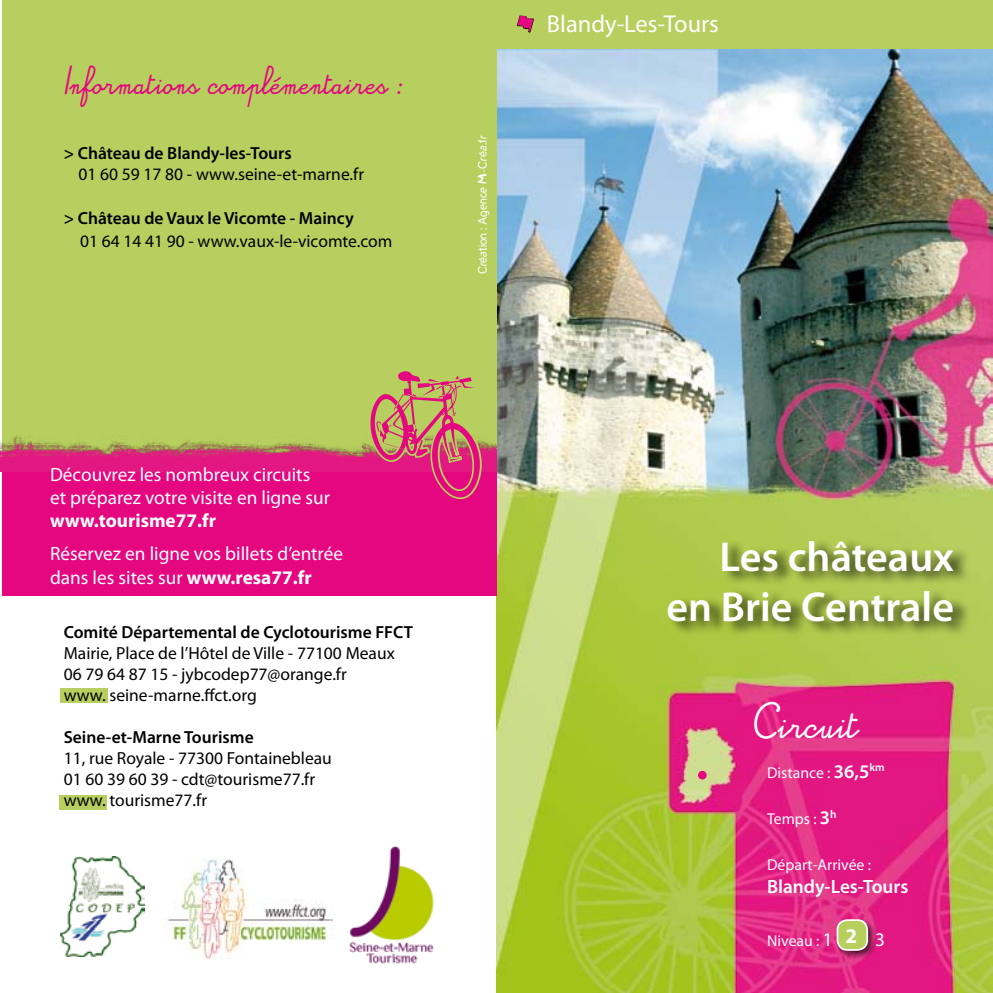
<style>
.page{position:relative;width:993px;height:993px;background:#fff}
.page>*{position:absolute;margin:0;border:0;box-sizing:border-box;transform-origin:0 0}
.t1{font:126px "Cycling";color:#e40780}
.t2{font:600 42px/50.4px "Myriad Pro";color:#fff;text-align:right}
.t3{font:24.5px "Myriad Pro";color:#fff}
.t4{font:24.5px "Alamain";color:#fff}
.t5{font:700 21px "Myriad Pro";color:#fff}
.t6{font:19.25px/23.1px "Myriad Pro";color:#fff}
.t7{font:19.25px "Alamain";color:#e40780}
.t8{font:700 19.25px "Myriad Pro";color:#fff}
.t9{font:600 19.25px "Myriad Pro";color:#fff}
.t10{font:17.5px/21px "Myriad Pro";color:#000}
.t11{font:600 17.5px "Myriad Pro";color:#000}
.t12{font:15.75px "Myriad Pro";color:#fff}
.t13{font:12.25px "yorkville";color:#fff}
.s1{font-family:"Child's Play"}
.s2{font-family:"Times"}
.s3{font-weight:700}
.s4{font-weight:600;font-size:19.25px}
.s5{font-size:19.25px}
</style>
<div class="page">
<div style="left:60px;top:688px;width:47px;height:14px;background:#b7cf5e"></div>
<div style="left:59px;top:794px;width:48px;height:15px;background:#b7cf5e"></div>
<img style="left:496px;top:49px;width:496px;height:943px">
<div style="left:493px;top:0;width:499px;height:49px;background:#b7cf5e"></div>
<div style="left:2px;top:0;width:494px;height:504px;background:#b7cf5e"></div>
<div style="left:2px;top:470px;width:494px;height:125px;background:#e40780"></div>
<img style="left:0;top:435px;width:366px;height:36px">
<svg style="left:366px;top:367px;width:174px;height:312px"></svg>
<div style="left:667px;top:536px;width:325px;height:205px;background:#000;opacity:.75"></div>
<svg style="left:697px;top:770px;width:9px;height:9px"></svg>
<img style="left:61px;top:856px;width:83px;height:99px">
<img style="left:167px;top:858px;width:166px;height:99px">
<img style="left:349px;top:845px;width:85px;height:119px">
<div style="left:834px;top:916px;width:64px;height:50px;background:#000;opacity:.6"></div>
<div style="left:837px;top:919px;width:30px;height:30px;background:#b6cf5d;border-radius:10px"></div>
<div style="left:836px;top:918px;width:31px;height:32px;border:2px solid #fff;border-radius:10px"></div>
<svg style="left:517px;top:15px;width:17px;height:18px"></svg>
<p class="t7" style="left:64px;top:76px;width:340px">Informations complémentaires :</p>
<p class="t11" style="left:64px;top:142px;width:229px">&gt; Château de Blandy-les-Tours</p>
<p class="t10" style="left:79px;top:163px;width:287px">01 60 59 17 80 - www.seine-et-marne.fr</p>
<p class="t11" style="left:64px;top:207px;width:291px">&gt; Château de Vaux le Vicomte - Maincy</p>
<p class="t10" style="left:80px;top:230px;width:314px">01 64 14 41 90 - www.vaux-le-vicomte.com</p>
<p class="t13" style="left:477px;top:274px;width:140px;rotate:-90deg">Création : Agence <span class="s1">M</span><span class="s2">-</span>Créa.fr</p>
<p class="t6" style="left:50px;top:462px;width:281px">Découvrez les nombreux circuits et préparez votre visite en ligne sur</p>
<p class="t8" style="left:50px;top:508px;width:167px">www.tourisme77.fr</p>
<p class="t6" style="left:50px;top:542px;width:294px">Réservez en ligne vos billets d’entrée dans les sites sur <span class="s3">www.resa77.fr</span></p>
<h1 class="t1" style="left:364px;top:380px;width:128px">+</h1>
<p class="t11" style="left:64px;top:621px;width:351px">Comité Départemental de Cyclotourisme FFCT</p>
<p class="t10" style="left:64px;top:642px;width:332px">Mairie, Place de l’Hôtel de Ville - 77100 Meaux<br>06 79 64 87 15 - jybcodep77@orange.fr<br>www. seine-marne.ffct.org</p>
<p class="t11" style="left:64px;top:726px;width:191px">Seine-et-Marne Tourisme</p>
<p class="t10" style="left:64px;top:747px;width:269px">11, rue Royale - 77300 Fontainebleau<br>01 60 39 60 39 - cdt@tourisme77.fr www. tourisme77.fr</p>
<h3 class="t3" style="left:546px;top:9px;width:173px">Blandy-Les-Tours</h3>
<h2 class="t2" style="left:666px;top:530px;width:289px">Les châteaux en Brie Centrale</h2>
<h3 class="t4" style="left:752px;top:715px;width:107px">Circuit</h3>
<p class="t12" style="left:766px;top:762px;width:119px">Distance : <span class="s4">36,5</span><sup>km</sup></p>
<p class="t12" style="left:766px;top:808px;width:71px">Temps : <span class="s4">3</span><sup>h</sup></p>
<p class="t12" style="left:766px;top:855px;width:105px">Départ-Arrivée :</p>
<p class="t9" style="left:766px;top:874px;width:143px">Blandy-Les-Tours</p>
<p class="t12" style="left:766px;top:930px;width:67px">Niveau : <span class="s5">1</span></p>
<p class="t6" style="left:875px;top:927px;width:11px">3</p>
<p class="t5" style="left:845px;top:921px;width:13px">2</p>
</div>
